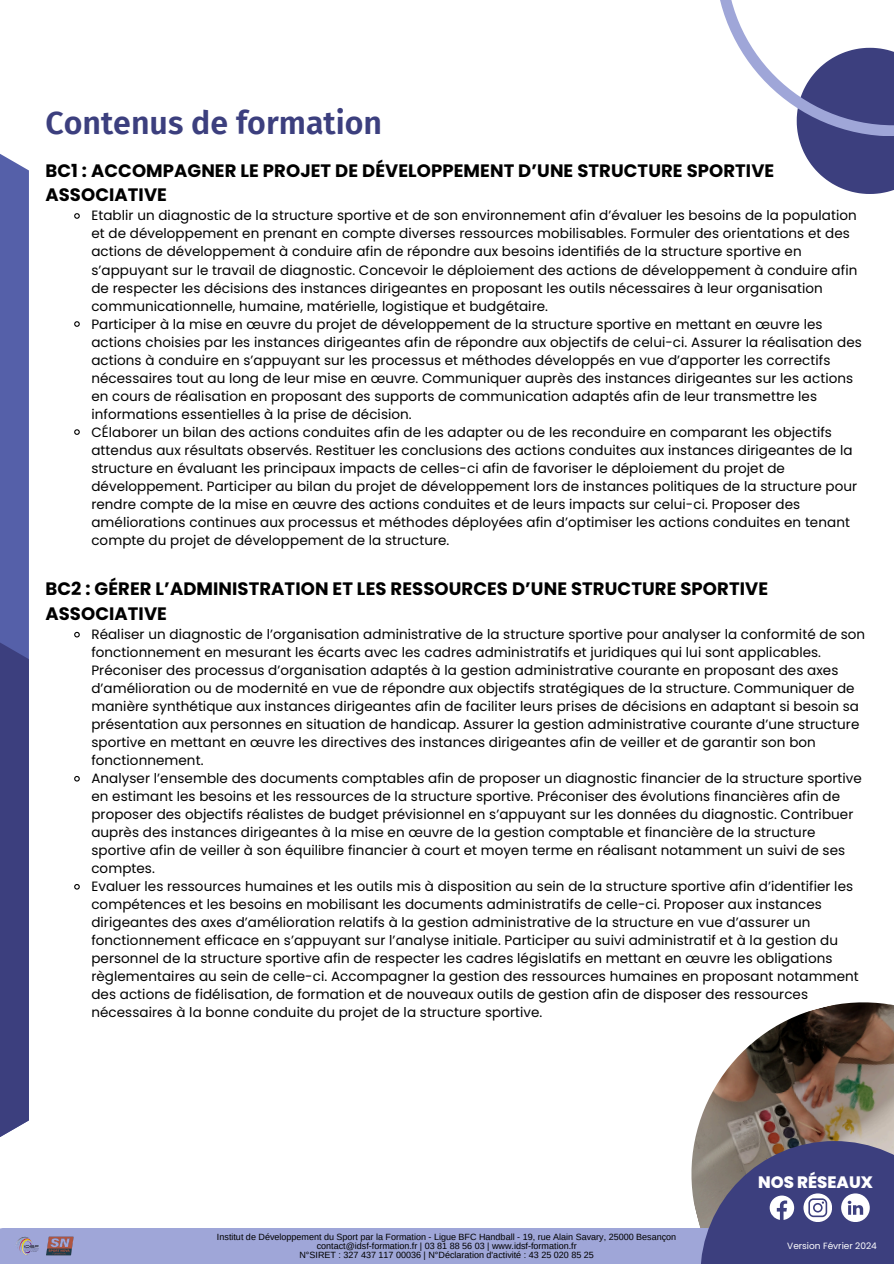
<style>
.page{position:relative;width:894px;height:1264px;background:#fff}
.page>*{position:absolute;margin:0;border:0;box-sizing:border-box;transform-origin:0 0}
.t1{font:600 32.1px "Fira Sans";color:#3c3f7e}
.t2{font:700 18px/24.8px "Poppins";letter-spacing:.005em;color:#000}
.t3{font:800 16.5px "Poppins";color:#fff}
.t4{font:13.5px/18px "Poppins";letter-spacing:.005em;color:#000}
.t5{font:9px "Arimo";color:#000}
.t6{font:9px "Poppins";color:#fff}
</style>
<div class="page">
<div style="left:0;top:143px;width:29px;height:1004px;background:#5560a9"></div>
<div style="left:0;top:631px;width:29px;height:516px;background:#3c3f7e"></div>
<img style="left:691px;top:1002px;width:202px;height:225px">
<div style="left:0;top:1228px;width:700px;height:35px;background:#9fa6d8"></div>
<svg style="left:700px;top:1140px;width:193px;height:123px;fill:#3c3f7e"></svg>
<svg style="left:769px;top:1195px;width:25px;height:24px"></svg>
<svg style="left:803px;top:1193px;width:28px;height:28px"></svg>
<svg style="left:840px;top:1193px;width:29px;height:28px"></svg>
<svg style="left:720px;top:0;width:173px;height:194px"></svg>
<svg style="left:74px;top:213px;width:6px;height:6px"></svg>
<svg style="left:74px;top:321px;width:6px;height:6px"></svg>
<svg style="left:74px;top:429px;width:6px;height:6px"></svg>
<svg style="left:74px;top:631px;width:6px;height:7px"></svg>
<svg style="left:74px;top:776px;width:6px;height:6px"></svg>
<svg style="left:74px;top:884px;width:6px;height:6px"></svg>
<img style="left:15px;top:1230px;width:31px;height:31px">
<img style="left:44px;top:1234px;width:32px;height:23px">
<p class="t1" style="left:45px;top:104px;width:338px">Contenus de formation</p>
<h2 class="t2" style="left:45px;top:158px;width:730px">BC1 : ACCOMPAGNER LE PROJET DE DÉVELOPPEMENT D’UNE STRUCTURE SPORTIVE<br>ASSOCIATIVE</h2>
<p class="t4" style="left:91px;top:207px;width:771px">Etablir un diagnostic de la structure sportive et de son environnement afin d’évaluer les besoins de la population et de développement en prenant en compte diverses ressources mobilisables. Formuler des orientations et des actions de développement à conduire afin de répondre aux besoins identifiés de la structure sportive en s’appuyant sur le travail de diagnostic. Concevoir le déploiement des actions de développement à conduire afin de respecter les décisions des instances dirigeantes en proposant les outils nécessaires à leur organisation communicationnelle, humaine, matérielle, logistique et budgétaire.<br>Participer à la mise en œuvre du projet de développement de la structure sportive en mettant en œuvre les actions choisies par les instances dirigeantes afin de répondre aux objectifs de celui-ci. Assurer la réalisation des actions à conduire en s’appuyant sur les processus et méthodes développés en vue d’apporter les correctifs nécessaires tout au long de leur mise en œuvre. Communiquer auprès des instances dirigeantes sur les actions en cours de réalisation en proposant des supports de communication adaptés afin de leur transmettre les informations essentielles à la prise de décision.<br>CÉlaborer un bilan des actions conduites afin de les adapter ou de les reconduire en comparant les objectifs attendus aux résultats observés. Restituer les conclusions des actions conduites aux instances dirigeantes de la structure en évaluant les principaux impacts de celles-ci afin de favoriser le déploiement du projet de développement. Participer au bilan du projet de développement lors de instances politiques de la structure pour rendre compte de la mise en œuvre des actions conduites et de leurs impacts sur celui-ci. Proposer des améliorations continues aux processus et méthodes déployées afin d’optimiser les actions conduites en tenant compte du projet de développement de la structure.</p>
<h2 class="t2" style="left:45px;top:576px;width:724px">BC2 : GÉRER L’ADMINISTRATION ET LES RESSOURCES D’UNE STRUCTURE SPORTIVE<br>ASSOCIATIVE</h2>
<p class="t4" style="left:91px;top:625px;width:775px">Réaliser un diagnostic de l’organisation administrative de la structure sportive pour analyser la conformité de son fonctionnement en mesurant les écarts avec les cadres administratifs et juridiques qui lui sont applicables.<br>Préconiser des processus d’organisation adaptés à la gestion administrative courante en proposant des axes d’amélioration ou de modernité en vue de répondre aux objectifs stratégiques de la structure. Communiquer de manière synthétique aux instances dirigeantes afin de faciliter leurs prises de décisions en adaptant si besoin sa présentation aux personnes en situation de handicap. Assurer la gestion administrative courante d’une structure sportive en mettant en œuvre les directives des instances dirigeantes afin de veiller et de garantir son bon fonctionnement.<br>Analyser l’ensemble des documents comptables afin de proposer un diagnostic financier de la structure sportive en estimant les besoins et les ressources de la structure sportive. Préconiser des évolutions financières afin de proposer des objectifs réalistes de budget prévisionnel en s’appuyant sur les données du diagnostic. Contribuer auprès des instances dirigeantes à la mise en œuvre de la gestion comptable et financière de la structure sportive afin de veiller à son équilibre financier à court et moyen terme en réalisant notamment un suivi de ses comptes.<br>Evaluer les ressources humaines et les outils mis à disposition au sein de la structure sportive afin d’identifier les compétences et les besoins en mobilisant les documents administratifs de celle-ci. Proposer aux instances dirigeantes des axes d’amélioration relatifs à la gestion administrative de la structure en vue d’assurer un fonctionnement efficace en s’appuyant sur l’analyse initiale. Participer au suivi administratif et à la gestion du personnel de la structure sportive afin de respecter les cadres législatifs en mettant en œuvre les obligations règlementaires au sein de celle-ci. Accompagner la gestion des ressources humaines en proposant notamment des actions de fidélisation, de formation et de nouveaux outils de gestion afin de disposer des ressources nécessaires à la bonne conduite du projet de la structure sportive.</p>
<p class="t5" style="left:217px;top:1231px;width:460px">Institut de Développement du Sport par la Formation - Ligue BFC Handball - 19, rue Alain Savary, 25000 Besançon</p>
<h1 class="t5" style="left:316px;top:1240px;width:261px">contact@idsf-formation.fr | 03 81 88 56 03 | www.idsf-formation.fr</h1>
<p class="t5" style="left:299px;top:1249px;width:296px">N°SIRET : 327 437 117 00036 | N°Déclaration d'activité : 43 25 020 85 25</p>
<h2 class="t3" style="left:758px;top:1170px;width:116px">NOS RÉSEAUX</h2>
<p class="t6" style="left:787px;top:1239px;width:91px">Version Février 2024</p>
</div>
